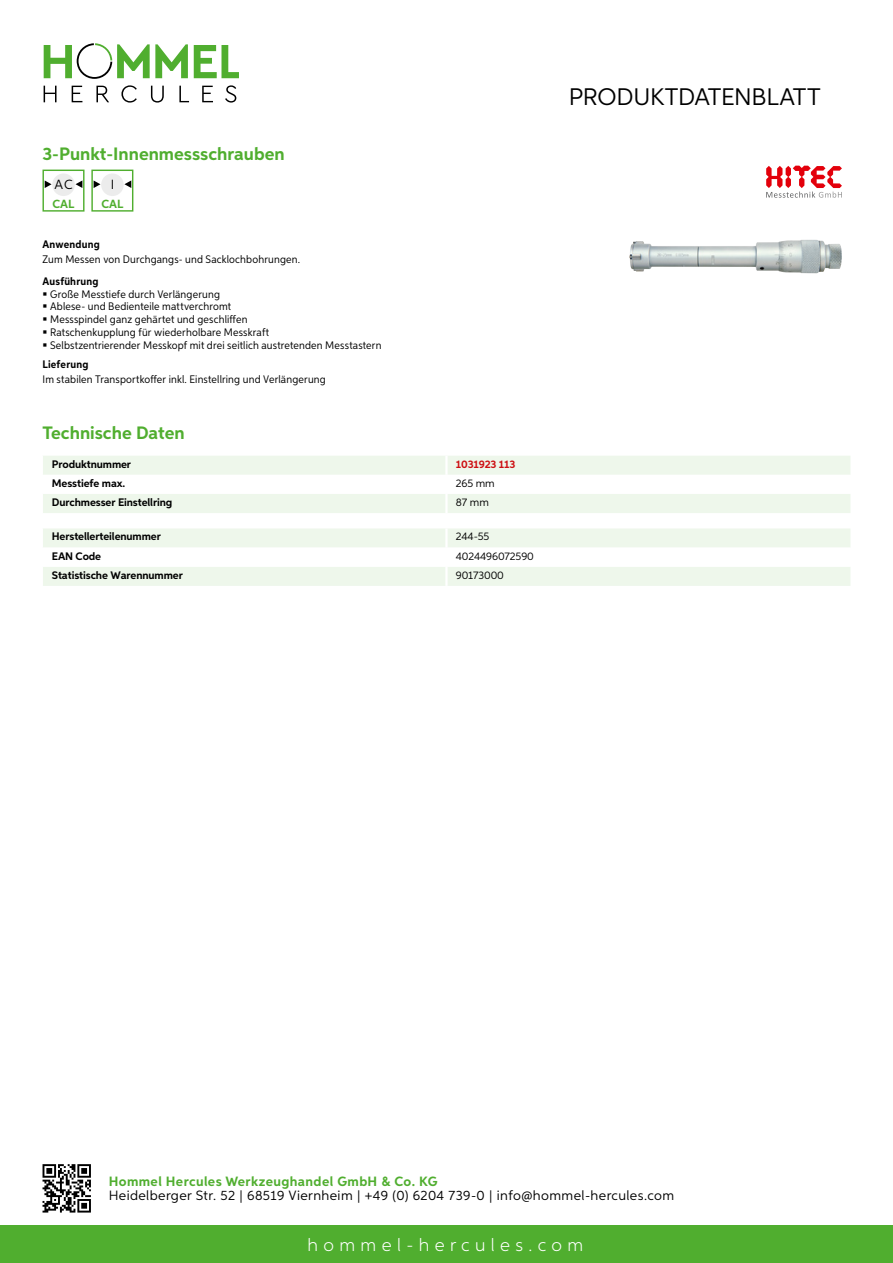
<style>
.page{position:relative;width:893px;height:1263px;background:#fff}
.page>*{position:absolute;margin:0;border:0;box-sizing:border-box;transform-origin:0 0}
.t1{font:24px "Aspira";letter-spacing:-.01em;color:#000}
.t2{font:700 18px "Aspira";color:#50ae2f}
.t3{font:300 18px "Aspira";letter-spacing:.3em;color:#fff}
.t4{font:13.5px "Aspira";letter-spacing:.03em;color:#000}
.t5{font:700 13.5px "Aspira";letter-spacing:.03em;color:#50ae2f}
.t6{font:13.35px "Aspira";color:#000}
.t7{font:700 11.85px "Aspira";color:#50ae2f}
.t8{font:10.95px/12.8px "Aspira Nar";letter-spacing:.015em;color:#000}
.t9{font:700 10.95px "Aspira";letter-spacing:-.01em;color:#000}
.t10{font:10.95px "Aspira";letter-spacing:-.01em;color:#000}
.t11{font:700 10.95px "Aspira Nar";letter-spacing:.02em;color:#000}
.t12{font:700 10.95px "Aspira";letter-spacing:-.01em;color:#cd1013}
</style>
<div class="page">
<div style="left:0;top:1226px;width:893px;height:37px;background:#50ae2f"></div>
<svg style="left:43px;top:1164px;width:48px;height:48px"></svg>
<svg style="left:194px;top:45px;width:45px;height:33px"></svg>
<svg style="left:44px;top:43px;width:144px;height:36px"></svg>
<svg style="left:44px;top:86px;width:13px;height:16px"></svg>
<svg style="left:72px;top:86px;width:10px;height:16px"></svg>
<svg style="left:96px;top:86px;width:13px;height:16px"></svg>
<svg style="left:121px;top:85px;width:16px;height:18px"></svg>
<svg style="left:151px;top:86px;width:13px;height:17px"></svg>
<svg style="left:179px;top:86px;width:10px;height:16px"></svg>
<svg style="left:202px;top:86px;width:11px;height:16px"></svg>
<svg style="left:225px;top:85px;width:11px;height:18px"></svg>
<svg style="left:43px;top:456px;width:807px;height:57px"></svg>
<hr style="left:445px;top:494px;width:3px;height:19px;background:#fff">
<svg style="left:43px;top:528px;width:807px;height:58px"></svg>
<hr style="left:445px;top:567px;width:3px;height:19px;background:#fff">
<div style="left:43px;top:170px;width:42px;height:42px;border:1px solid #50ae2f"></div>
<div style="left:52px;top:173px;width:23px;height:23px;background:#ececec;border-radius:50%"></div>
<svg style="left:76px;top:180px;width:6px;height:8px"></svg>
<svg style="left:45px;top:180px;width:7px;height:8px"></svg>
<div style="left:91px;top:170px;width:42px;height:42px;border:1px solid #50ae2f"></div>
<div style="left:101px;top:173px;width:23px;height:23px;background:#ececec;border-radius:50%"></div>
<svg style="left:124px;top:180px;width:7px;height:8px"></svg>
<svg style="left:94px;top:180px;width:6px;height:8px"></svg>
<img style="left:629px;top:240px;width:213px;height:33px">
<svg style="left:766px;top:166px;width:76px;height:32px"></svg>
<h2 class="t2" style="left:43px;top:142px;width:244px">3-Punkt-Innenmessschrauben</h2>
<p class="t6" style="left:54px;top:176px;width:20px">AC</p>
<p class="t7" style="left:53px;top:196px;width:23px">CAL</p>
<p class="t6" style="left:111px;top:176px;width:5px">I</p>
<p class="t7" style="left:101px;top:196px;width:23px">CAL</p>
<p class="t11" style="left:43px;top:237px;width:59px">Anwendung</p>
<p class="t8" style="left:43px;top:252px;width:259px">Zum Messen von Durchgangs- und Sacklochbohrungen.</p>
<p class="t11" style="left:43px;top:274px;width:58px">Ausführung</p>
<p class="t8" style="left:50px;top:287px;width:333px">Große Messtiefe durch Verlängerung<br>Ablese- und Bedienteile mattverchromt<br>Messspindel ganz gehärtet und geschliffen<br>Ratschenkupplung für wiederholbare Messkraft<br>Selbstzentrierender Messkopf mit drei seitlich austretenden Messtastern</p>
<p class="t11" style="left:43px;top:357px;width:47px">Lieferung</p>
<p class="t8" style="left:43px;top:373px;width:285px">Im stabilen Transportkoffer inkl. Einstellring und Verlängerung</p>
<h2 class="t2" style="left:43px;top:421px;width:144px">Technische Daten</h2>
<p class="t9" style="left:52px;top:457px;width:81px">Produktnummer</p>
<p class="t12" style="left:456px;top:457px;width:61px">1031923 113</p>
<p class="t9" style="left:52px;top:476px;width:75px">Messtiefe max.</p>
<p class="t10" style="left:456px;top:476px;width:40px">265 mm</p>
<p class="t9" style="left:52px;top:495px;width:122px">Durchmesser Einstellring</p>
<p class="t10" style="left:456px;top:495px;width:35px">87 mm</p>
<p class="t9" style="left:52px;top:530px;width:111px">Herstellerteilenummer</p>
<p class="t10" style="left:456px;top:530px;width:35px">244-55</p>
<p class="t9" style="left:52px;top:549px;width:51px">EAN Code</p>
<p class="t10" style="left:456px;top:549px;width:80px">4024496072590</p>
<p class="t9" style="left:52px;top:568px;width:132px">Statistische Warennummer</p>
<p class="t10" style="left:456px;top:568px;width:50px">90173000</p>
<h1 class="t1" style="left:569px;top:82px;width:253px">Produktdatenblatt</h1>
<p class="t5" style="left:109px;top:1172px;width:330px">Hommel Hercules Werkzeughandel GmbH &amp; Co. KG</p>
<p class="t4" style="left:109px;top:1187px;width:567px">Heidelberger Str. 52 | 68519 Viernheim | +49 (0) 6204 739-0 | info@hommel-hercules.com</p>
<h2 class="t3" style="left:307px;top:1234px;width:277px">hommel-hercules.com</h2>
</div>
